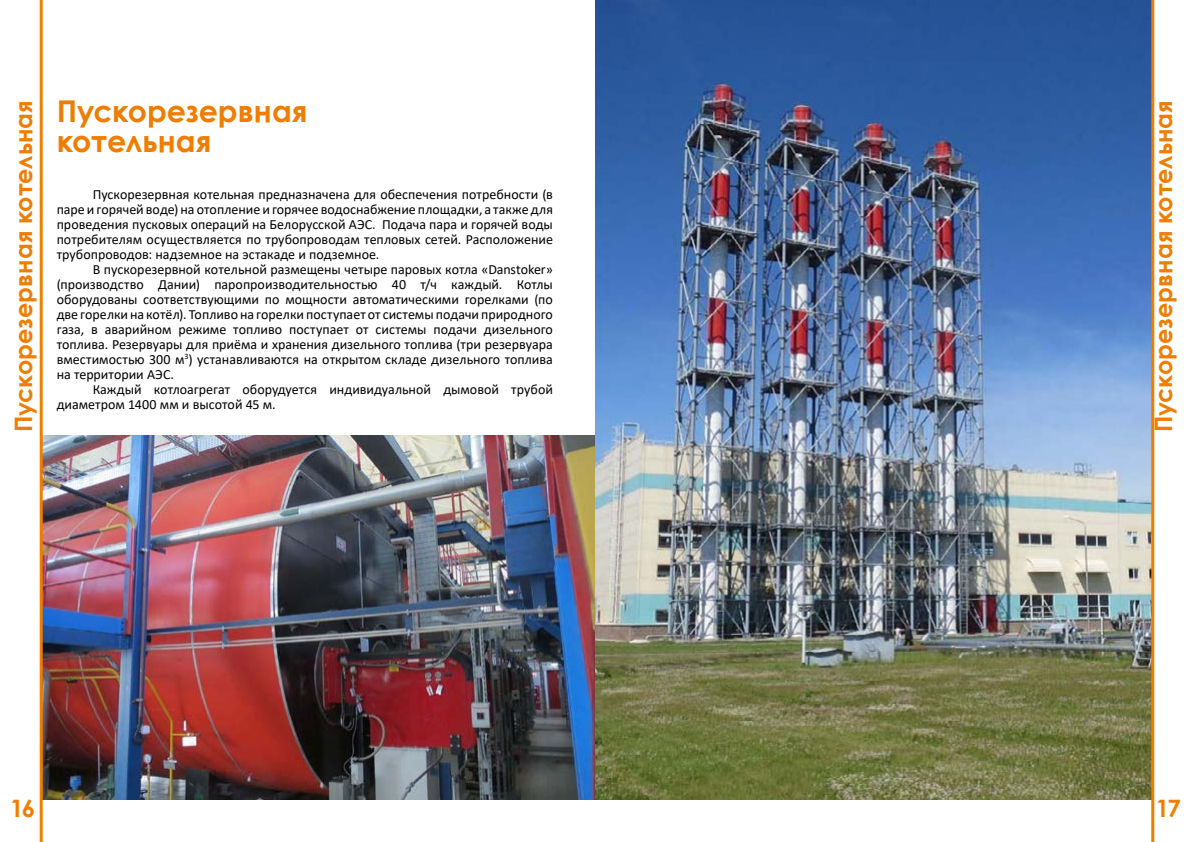
<style>
.page{position:relative;width:1191px;height:842px;background:#fff}
.page>*{position:absolute;margin:0;border:0;box-sizing:border-box;transform-origin:0 0}
.t1{font:700 30px/30px "Century Gothic";letter-spacing:-.005em;color:#ef7d00}
.t2{font:700 24px "Century Gothic";color:#ef7d00}
.t3{font:14px/15px "Calibri";color:#000;text-align:justify}
</style>
<div class="page">
<img style="left:43px;top:435px;width:552px;height:364px">
<hr style="left:40px;top:0;width:3px;height:842px;background:#ef7d00">
<img style="left:595px;top:0;width:556px;height:799px">
<hr style="left:1151px;top:0;width:3px;height:842px;background:#ef7d00">
<h2 class="t2" style="left:5px;top:432px;width:333px;rotate:-90deg">Пускорезервная котельная</h2>
<h1 class="t1" style="left:57px;top:94px;width:252px">Пускорезервная котельная</h1>
<p class="t3" style="left:57px;top:187px;width:498px;text-indent:36px">Пускорезервная котельная предназначена для обеспечения потребности (в паре и горячей воде) на отопление и горячее водоснабжение площадки, а также для проведения пусковых операций на Белорусской АЭС. Подача пара и горячей воды потребителям осуществляется по трубопроводам тепловых сетей. Расположение трубопроводов: надземное на эстакаде и подземное.</p>
<p class="t3" style="left:57px;top:261px;width:498px;text-indent:36px">В пускорезервной котельной размещены четыре паровых котла «Danstoker» (производство Дании) паропроизводительностью 40 т/ч каждый. Котлы оборудованы соответствующими по мощности автоматическими горелками (по две горелки на котёл). Топливо на горелки поступает от системы подачи природного газа, в аварийном режиме топливо поступает от системы подачи дизельного топлива. Резервуары для приёма и хранения дизельного топлива (три резервуара вместимостью 300 м<sup>3</sup>) устанавливаются на открытом складе дизельного топлива на территории АЭС.</p>
<p class="t3" style="left:57px;top:381px;width:498px;text-indent:36px">Каждый котлоагрегат оборудуется индивидуальной дымовой трубой диаметром 1400 мм и высотой 45 м.</p>
<h2 class="t2" style="left:10px;top:790px;width:27px">16</h2>
<h2 class="t2" style="left:1145px;top:432px;width:333px;rotate:-90deg">Пускорезервная котельная</h2>
<h2 class="t2" style="left:1155px;top:790px;width:27px">17</h2>
</div>
